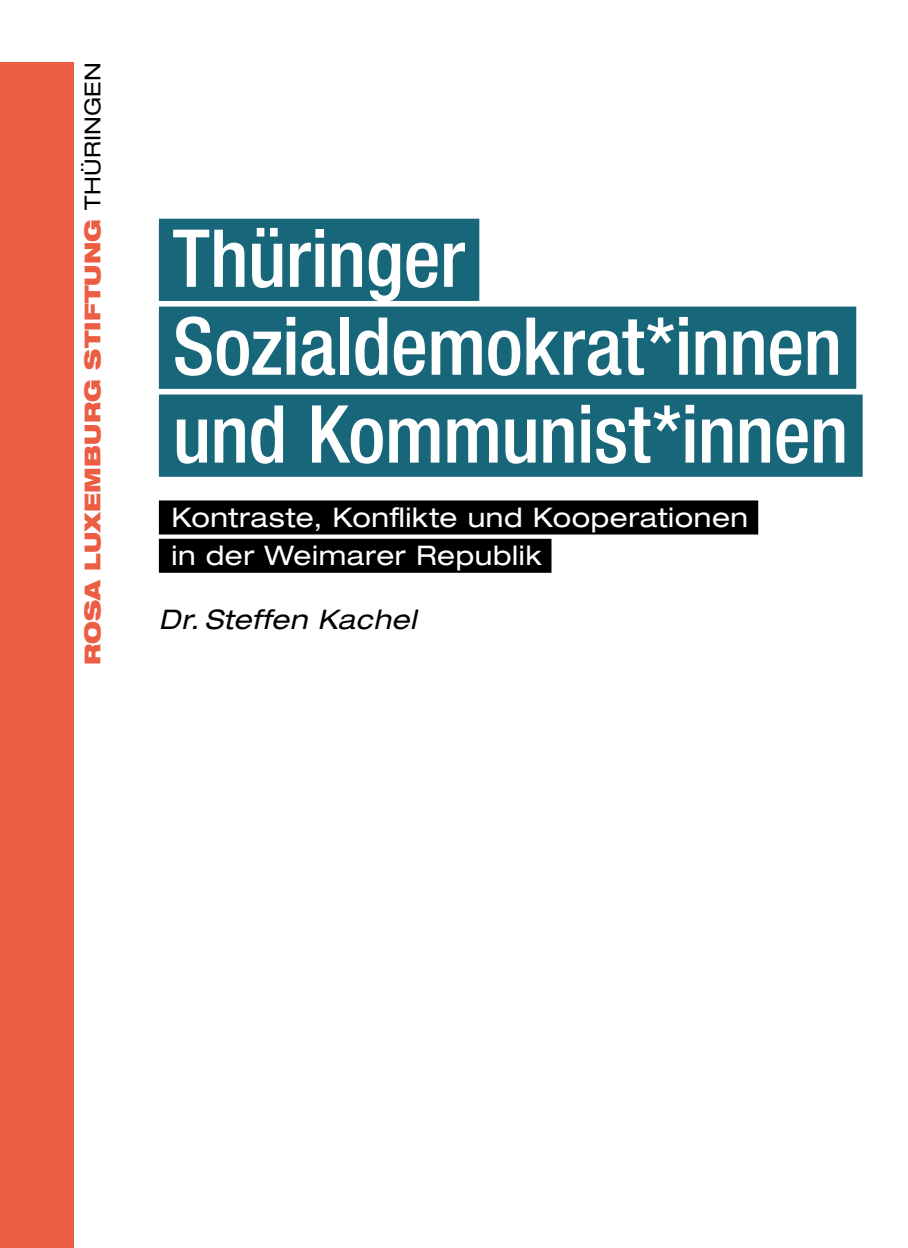
<style>
.page{position:relative;width:908px;height:1248px;background:#fff}
.page>*{position:absolute;margin:0;border:0;box-sizing:border-box;transform-origin:0 0}
.t1{font:500 condensed 80px/87.8px "Helvetica Neue";letter-spacing:-.01em;color:#fff}
.t2{font:expanded 27px/38.2px "Helvetica Neue";letter-spacing:.02em;color:#fff}
.t3{font:italic expanded 27px "Helvetica Neue";letter-spacing:.025em;color:#000}
.t4{font:900 expanded 22px "Helvetica Neue";letter-spacing:.01em;color:#ec5e43}
.s1{font-weight:400;color:#000}
</style>
<div class="page">
<div style="left:0;top:62px;width:74px;height:1185px;background:#ec5e43"></div>
<div style="left:159px;top:219px;width:320px;height:82px;background:#186679"></div>
<div style="left:159px;top:306px;width:696px;height:83px;background:#186679"></div>
<div style="left:159px;top:394px;width:703px;height:83px;background:#186679"></div>
<div style="left:159px;top:500px;width:598px;height:34px;background:#000"></div>
<div style="left:159px;top:538px;width:392px;height:34px;background:#000"></div>
<p class="t4" style="left:78px;top:665px;width:604px;rotate:-90deg">ROSA LUXEMBURG STIFTUNG <span class="s1">THÜRINGEN</span></p>
<h1 class="t1" style="left:173px;top:213px;width:677px">Thüringer<br>Sozialdemokrat*innen und Kommunist*innen</h1>
<p class="t2" style="left:171px;top:497px;width:578px">Kontraste, Konflikte und Kooperationen in der Weimarer Republik</p>
<p class="t3" style="left:159px;top:602px;width:259px">Dr. Steffen Kachel</p>
</div>
